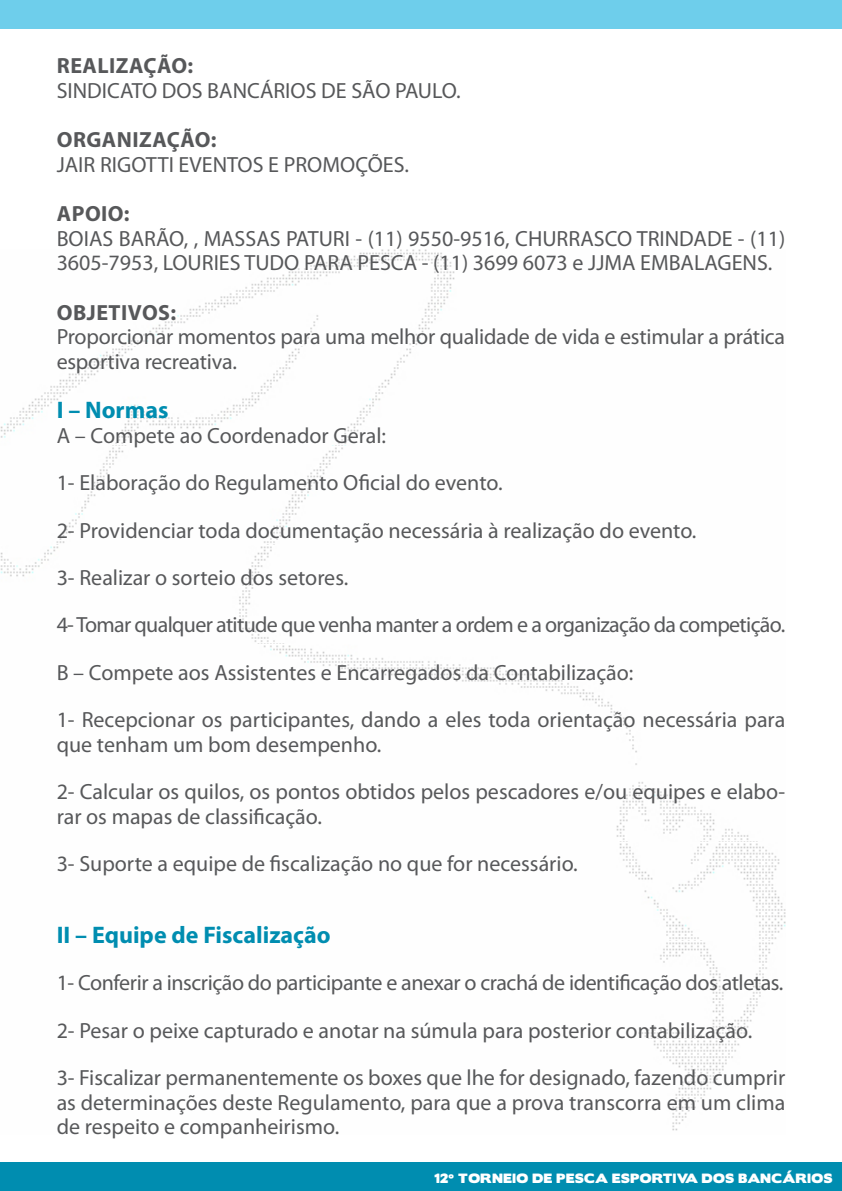
<style>
.page{position:relative;width:842px;height:1191px;background:#fff}
.page>*{position:absolute;margin:0;border:0;box-sizing:border-box;transform-origin:0 0}
.t1{font:700 24px "Myriad Pro";color:#008db0}
.t2{font:22px/24.6px "Myriad Pro";color:#57585a}
.t3{font:22px "Myriad Pro";letter-spacing:-.02em;color:#57585a}
.t4{font:22px "Myriad Pro";letter-spacing:-.03em;color:#57585a}
.t5{font:700 22px "Myriad Pro";letter-spacing:.02em;color:#57585a}
.t6{font:12px "Boris Black Bloxx";letter-spacing:.04em;color:#fff}
</style>
<div class="page">
<div style="left:0;top:1162px;width:842px;height:29px;background:#008db0"></div>
<div style="left:0;top:0;width:842px;height:28px;background:#6eceeb"></div>
<img style="left:0;top:250px;width:785px;height:881px">
<p class="t5" style="left:57px;top:51px;width:138px">REALIZAÇÃO:</p>
<p class="t2" style="left:57px;top:78px;width:405px">SINDICATO DOS BANCÁRIOS DE SÃO PAULO.</p>
<p class="t5" style="left:57px;top:125px;width:161px">ORGANIZAÇÃO:</p>
<p class="t2" style="left:57px;top:152px;width:354px">JAIR RIGOTTI EVENTOS E PROMOÇÕES.</p>
<p class="t5" style="left:57px;top:199px;width:74px">APOIO:</p>
<p class="t2" style="left:57px;top:226px;width:730px">BOIAS BARÃO, , MASSAS PATURI - (11) 9550-9516, CHURRASCO TRINDADE - (11)<br>3605-7953, LOURIES TUDO PARA PESCA - (11) 3699 6073 e JJMA EMBALAGENS.</p>
<p class="t5" style="left:57px;top:298px;width:121px">OBJETIVOS:</p>
<p class="t2" style="left:57px;top:324px;width:730px">Proporcionar momentos para uma melhor qualidade de vida e estimular a prática esportiva recreativa.</p>
<p class="t1" style="left:57px;top:394px;width:113px">I – Normas</p>
<p class="t2" style="left:57px;top:423px;width:331px">A – Compete ao Coordenador Geral:</p>
<p class="t2" style="left:57px;top:470px;width:447px">1- Elaboração do Regulamento Oficial do evento.</p>
<p class="t2" style="left:57px;top:517px;width:641px">2- Providenciar toda documentação necessária à realização do evento.</p>
<p class="t2" style="left:57px;top:565px;width:293px">3- Realizar o sorteio dos setores.</p>
<p class="t4" style="left:57px;top:611px;width:730px">4- Tomar qualquer atitude que venha manter a ordem e a organização da competição.</p>
<p class="t2" style="left:57px;top:659px;width:578px">B – Compete aos Assistentes e Encarregados da Contabilização:</p>
<p class="t2" style="left:57px;top:707px;width:730px">1- Recepcionar os participantes, dando a eles toda orientação necessária para que tenham um bom desempenho.</p>
<p class="t2" style="left:57px;top:779px;width:730px">2- Calcular os quilos, os pontos obtidos pelos pescadores e/ou equipes e elabo&shy;rar os mapas de classificação.</p>
<p class="t2" style="left:57px;top:851px;width:523px">3- Suporte a equipe de fiscalização no que for necessário.</p>
<p class="t1" style="left:57px;top:919px;width:276px">II – Equipe de Fiscalização</p>
<p class="t3" style="left:57px;top:969px;width:728px">1- Conferir a inscrição do participante e anexar o crachá de identificação dos atletas.</p>
<p class="t2" style="left:57px;top:1017px;width:697px">2- Pesar o peixe capturado e anotar na súmula para posterior contabilização.</p>
<p class="t2" style="left:57px;top:1065px;width:730px;text-align:justify">3- Fiscalizar permanentemente os boxes que lhe for designado, fazendo cumprir as determinações deste Regulamento, para que a prova transcorra em um clima de respeito e companheirismo.</p>
<p class="t6" style="left:434px;top:1168px;width:400px">12º TORNEIO DE PESCA ESPORTIVA DOS BANCÁRIOS</p>
</div>
